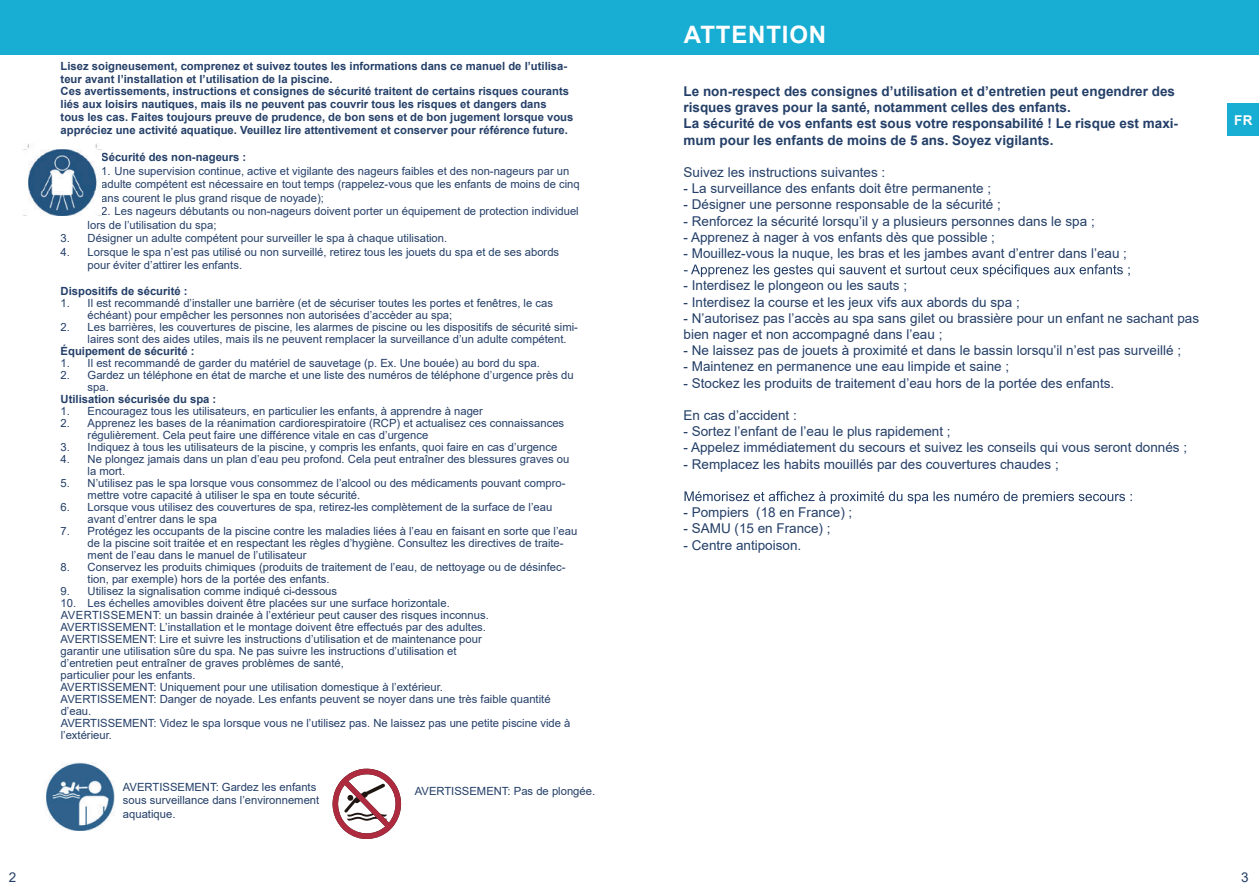
<style>
.page{position:relative;width:1259px;height:893px;background:#fff}
.page>*{position:absolute;margin:0;border:0;box-sizing:border-box;transform-origin:0 0}
.t1{font:700 24px "Arial";letter-spacing:.035em;color:#fff}
.t2{font:13.5px/16.2px "Arial";color:#243f68}
.t3{font:700 13.5px/16.2px "Arial";color:#243f68}
.t4{font:700 13.5px "Arial";color:#fff}
.t5{font:11.25px/12px "Arial";color:#243f68}
.t6{font:700 11.25px/12.9px "Arial";color:#243f68}
</style>
<div class="page">
<div style="left:0;top:0;width:1259px;height:54px;background:#18add3"></div>
<div style="left:1227px;top:103px;width:32px;height:33px;background:#18add3"></div>
<img style="left:46px;top:762px;width:69px;height:68px">
<svg style="left:332px;top:768px;width:69px;height:71px"></svg>
<svg style="left:684px;top:264px;width:445px;height:13px"></svg>
<svg style="left:684px;top:491px;width:448px;height:13px"></svg>
<img style="left:22px;top:144px;width:79px;height:72px">
<p class="t6" style="left:61px;top:60px;width:514px">Lisez soigneusement, comprenez et suivez toutes les informations dans ce manuel de l’utilisa&shy;teur avant l’installation et l’utilisation de la piscine.<br>Ces avertissements, instructions et consignes de sécurité traitent de certains risques courants liés aux loisirs nautiques, mais ils ne peuvent pas couvrir tous les risques et dangers dans<br>tous les cas. Faites toujours preuve de prudence, de bon sens et de bon jugement lorsque vous appréciez une activité aquatique. Veuillez lire attentivement et conserver pour référence future.</p>
<p class="t6" style="left:101px;top:151px;width:147px">Sécurité des non-nageurs :</p>
<p class="t5" style="left:101px;top:164px;width:480px;line-height:13.5px">1. Une supervision continue, active et vigilante des nageurs faibles et des non-nageurs par un adulte compétent est nécessaire en tout temps (rappelez-vous que les enfants de moins de cinq ans courent le plus grand risque de noyade);</p>
<p class="t5" style="left:88px;top:205px;width:493px;line-height:13.5px;text-indent:14px">2. Les nageurs débutants ou non-nageurs doivent porter un équipement de protection individuel lors de l’utilisation du spa;</p>
<p class="t5" style="left:61px;top:232px;width:388px">3. Désigner un adulte compétent pour surveiller le spa à chaque utilisation.</p>
<p class="t5" style="left:88px;top:245px;width:473px;line-height:13.5px;text-indent:-27px">4. Lorsque le spa n’est pas utilisé ou non surveillé, retirez tous les jouets du spa et de ses abords pour éviter d’attirer les enfants.</p>
<p class="t6" style="left:61px;top:285px;width:128px">Dispositifs de sécurité :</p>
<p class="t5" style="left:88px;top:297px;width:467px;text-indent:-27px">1. Il est recommandé d’installer une barrière (et de sécuriser toutes les portes et fenêtres, le cas échéant) pour empêcher les personnes non autorisées d’accèder au spa;</p>
<p class="t5" style="left:88px;top:321px;width:492px;text-indent:-27px">2. Les barrières, les couvertures de piscine, les alarmes de piscine ou les dispositifs de sécurité simi&shy;laires sont des aides utiles, mais ils ne peuvent remplacer la surveillance d’un adulte compétent.</p>
<p class="t6" style="left:61px;top:345px;width:135px">Équipement de sécurité :</p>
<p class="t5" style="left:61px;top:357px;width:481px">1. Il est recommandé de garder du matériel de sauvetage (p. Ex. Une bouée) au bord du spa.</p>
<p class="t5" style="left:88px;top:369px;width:487px;text-indent:-27px">2. Gardez un téléphone en état de marche et une liste des numéros de téléphone d’urgence près du spa.</p>
<p class="t6" style="left:61px;top:393px;width:157px">Utilisation sécurisée du spa :</p>
<p class="t5" style="left:61px;top:405px;width:424px">1. Encouragez tous les utilisateurs, en particulier les enfants, à apprendre à nager</p>
<p class="t5" style="left:88px;top:417px;width:478px;text-indent:-27px">2. Apprenez les bases de la réanimation cardiorespiratoire (RCP) et actualisez ces connaissances régulièrement. Cela peut faire une différence vitale en cas d’urgence</p>
<p class="t5" style="left:61px;top:441px;width:498px">3. Indiquez à tous les utilisateurs de la piscine, y compris les enfants, quoi faire en cas d’urgence</p>
<p class="t5" style="left:88px;top:453px;width:483px;text-indent:-27px">4. Ne plongez jamais dans un plan d’eau peu profond. Cela peut entraîner des blessures graves ou la mort.</p>
<p class="t5" style="left:88px;top:477px;width:479px;text-indent:-27px">5. N’utilisez pas le spa lorsque vous consommez de l’alcool ou des médicaments pouvant compro&shy;mettre votre capacité à utiliser le spa en toute sécurité.</p>
<p class="t5" style="left:88px;top:501px;width:466px;text-indent:-27px">6. Lorsque vous utilisez des couvertures de spa, retirez-les complètement de la surface de l’eau avant d’entrer dans le spa</p>
<p class="t5" style="left:88px;top:525px;width:491px;text-indent:-27px">7. Protégez les occupants de la piscine contre les maladies liées à l’eau en faisant en sorte que l’eau de la piscine soit traitée et en respectant les règles d’hygiène. Consultez les directives de traite&shy;ment de l’eau dans le manuel de l’utilisateur</p>
<p class="t5" style="left:88px;top:561px;width:479px;text-indent:-27px">8. Conservez les produits chimiques (produits de traitement de l’eau, de nettoyage ou de désinfec&shy;tion, par exemple) hors de la portée des enfants.</p>
<p class="t5" style="left:61px;top:585px;width:278px">9. Utilisez la signalisation comme indiqué ci-dessous</p>
<p class="t5" style="left:61px;top:597px;width:511px">10. Les échelles amovibles doivent être placées sur une surface horizontale.<br>AVERTISSEMENT: un bassin drainée à l’extérieur peut causer des risques inconnus.<br>AVERTISSEMENT: L’installation et le montage doivent être effectués par des adultes.<br>AVERTISSEMENT: Lire et suivre les instructions d’utilisation et de maintenance pour<br>garantir une utilisation sûre du spa. Ne pas suivre les instructions d’utilisation et<br>d’entretien peut entraîner de graves problèmes de santé,<br>particulier pour les enfants.<br>AVERTISSEMENT: Uniquement pour une utilisation domestique à l’extérieur.<br>AVERTISSEMENT: Danger de noyade. Les enfants peuvent se noyer dans une très faible quantité d’eau.<br>AVERTISSEMENT: Videz le spa lorsque vous ne l’utilisez pas. Ne laissez pas une petite piscine vide à l’extérieur.</p>
<p class="t5" style="left:123px;top:780px;width:198px;line-height:13.5px">AVERTISSEMENT: Gardez les enfants sous surveillance dans l’environnement aquatique.</p>
<p class="t5" style="left:415px;top:785px;width:182px">AVERTISSEMENT: Pas de plongée.</p>
<h1 class="t1" style="left:684px;top:18px;width:144px">ATTENTION</h1>
<p class="t3" style="left:683px;top:83px;width:496px">Le non-respect des consignes d’utilisation et d’entretien peut engendrer des risques graves pour la santé, notamment celles des enfants.<br>La sécurité de vos enfants est sous votre responsabilité ! Le risque est maxi&shy;mum pour les enfants de moins de 5 ans. Soyez vigilants.</p>
<p class="t2" style="left:683px;top:164px;width:203px">Suivez les instructions suivantes :</p>
<p class="t2" style="left:683px;top:180px;width:309px">- La surveillance des enfants doit être permanente ;</p>
<p class="t2" style="left:683px;top:196px;width:319px">- Désigner une personne responsable de la sécurité ;</p>
<p class="t2" style="left:683px;top:213px;width:413px">- Renforcez la sécurité lorsqu’il y a plusieurs personnes dans le spa ;</p>
<p class="t2" style="left:683px;top:229px;width:313px">- Apprenez à nager à vos enfants dès que possible ;</p>
<p class="t2" style="left:683px;top:245px;width:445px">- Mouillez-vous la nuque, les bras et les jambes avant d’entrer dans l’eau ;</p>
<p class="t2" style="left:683px;top:277px;width:225px">- Interdisez le plongeon ou les sauts ;</p>
<p class="t2" style="left:683px;top:294px;width:338px">- Interdisez la course et les jeux vifs aux abords du spa ;</p>
<p class="t2" style="left:683px;top:310px;width:517px">- N’autorisez pas l’accès au spa sans gilet ou brassière pour un enfant ne sachant pas bien nager et non accompagné dans l’eau ;</p>
<p class="t2" style="left:683px;top:342px;width:499px">- Ne laissez pas de jouets à proximité et dans le bassin lorsqu’il n’est pas surveillé ;</p>
<p class="t2" style="left:683px;top:358px;width:327px">- Maintenez en permanence une eau limpide et saine ;</p>
<p class="t2" style="left:683px;top:375px;width:432px">- Stockez les produits de traitement d’eau hors de la portée des enfants.</p>
<p class="t2" style="left:683px;top:407px;width:115px">En cas d’accident :</p>
<p class="t2" style="left:683px;top:423px;width:269px">- Sortez l’enfant de l’eau le plus rapidement ;</p>
<p class="t2" style="left:683px;top:439px;width:505px">- Appelez immédiatement du secours et suivez les conseils qui vous seront donnés ;</p>
<p class="t2" style="left:683px;top:456px;width:377px">- Remplacez les habits mouillés par des couvertures chaudes ;</p>
<p class="t2" style="left:683px;top:504px;width:170px">- Pompiers (18 en France) ;</p>
<p class="t2" style="left:683px;top:520px;width:149px">- SAMU (15 en France) ;</p>
<p class="t2" style="left:683px;top:537px;width:119px">- Centre antipoison.</p>
<p class="t4" style="left:1234px;top:110px;width:20px">FR</p>
<p class="t2" style="left:9px;top:869px;width:9px">2</p>
<p class="t2" style="left:1241px;top:869px;width:9px">3</p>
</div>
